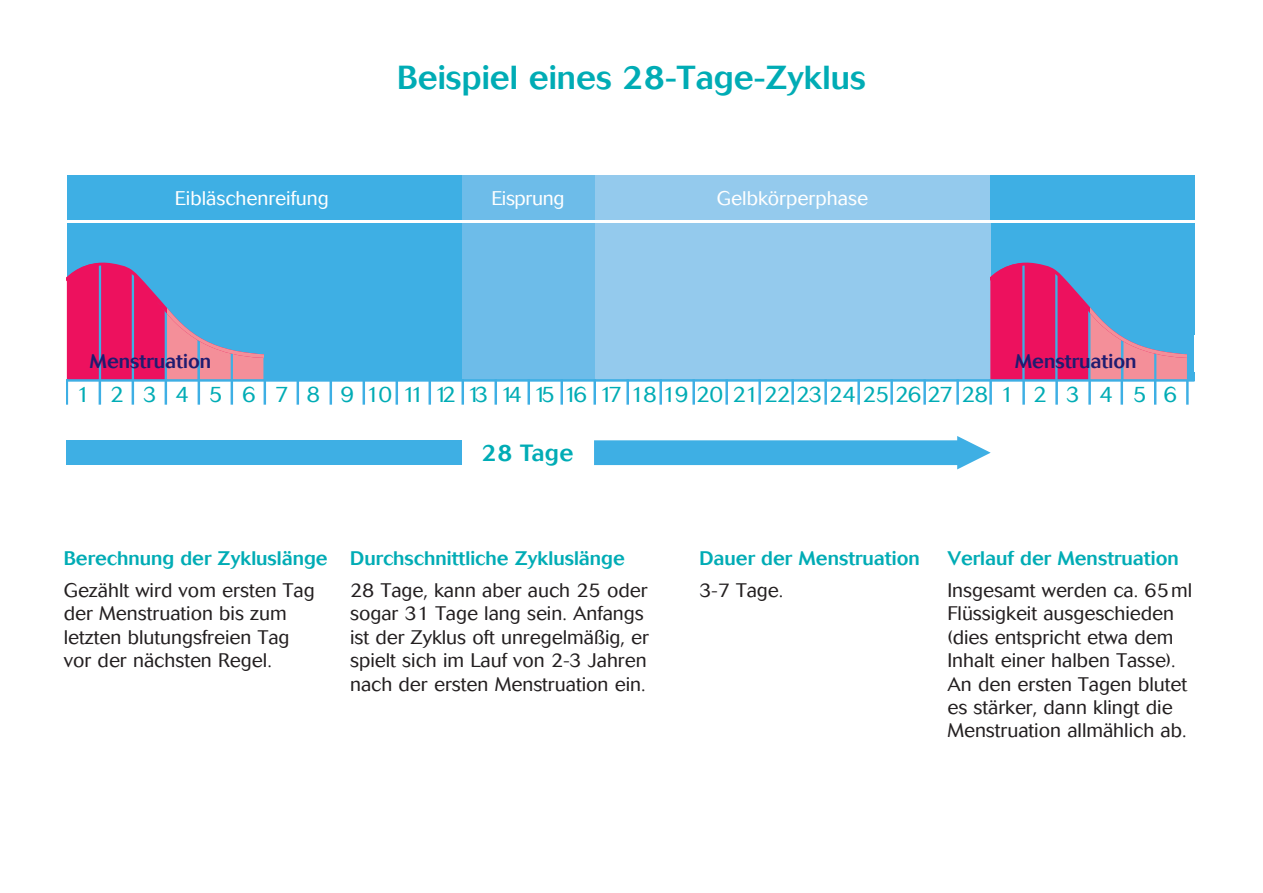
<style>
.page{position:relative;width:1263px;height:893px;background:#fff}
.page>*{position:absolute;margin:0;border:0;box-sizing:border-box;transform-origin:0 0}
.t1{font:500 33px "Cosmos";color:#00acb5}
.t2{font:500 23.25px "Cosmos";letter-spacing:.02em;color:#00acb5}
.t3{font:300 22.05px "Cosmos";letter-spacing:-.04em;color:#00acb5}
.t4{font:300 19.5px/23.4px "Cosmos";color:#231f20}
.t5{font:500 19.5px "Cosmos";color:#00acb5}
.t6{font:300 19.5px "Cosmos";color:#fff}
.t7{font:500 19.5px "Cosmos";color:#201c70}
.t8{font:300 19.5px "Cosmos";letter-spacing:-.02em;color:#fff}
</style>
<div class="page">
<div style="left:990px;top:224px;width:204px;height:157px;background:#3eafe4"></div>
<div style="left:592px;top:224px;width:399px;height:157px;background:#94caed"></div>
<div style="left:67px;top:224px;width:398px;height:157px;background:#3eafe4"></div>
<div style="left:462px;top:224px;width:132px;height:157px;background:#6dbce9"></div>
<div style="left:66px;top:440px;width:395px;height:25px;background:#3eafe4"></div>
<svg style="left:594px;top:436px;width:397px;height:33px"></svg>
<div style="left:594px;top:175px;width:397px;height:44px;background:#94caed"></div>
<div style="left:67px;top:175px;width:398px;height:44px;background:#3eafe4"></div>
<div style="left:462px;top:175px;width:132px;height:44px;background:#6dbce9"></div>
<hr style="left:297px;top:379px;width:2px;height:26px;background:#3eafe4">
<hr style="left:330px;top:379px;width:2px;height:26px;background:#3eafe4">
<hr style="left:363px;top:379px;width:2px;height:26px;background:#3eafe4">
<hr style="left:396px;top:379px;width:2px;height:26px;background:#3eafe4">
<hr style="left:428px;top:379px;width:3px;height:26px;background:#3eafe4">
<hr style="left:461px;top:379px;width:3px;height:26px;background:#3eafe4">
<hr style="left:494px;top:379px;width:3px;height:26px;background:#3eafe4">
<hr style="left:527px;top:379px;width:3px;height:26px;background:#3eafe4">
<hr style="left:560px;top:379px;width:3px;height:26px;background:#3eafe4">
<hr style="left:593px;top:379px;width:3px;height:26px;background:#3eafe4">
<hr style="left:626px;top:379px;width:3px;height:26px;background:#3eafe4">
<hr style="left:659px;top:379px;width:3px;height:26px;background:#3eafe4">
<hr style="left:692px;top:379px;width:3px;height:26px;background:#3eafe4">
<hr style="left:725px;top:379px;width:3px;height:26px;background:#3eafe4">
<hr style="left:758px;top:379px;width:3px;height:26px;background:#3eafe4">
<hr style="left:791px;top:379px;width:3px;height:26px;background:#3eafe4">
<hr style="left:824px;top:379px;width:3px;height:26px;background:#3eafe4">
<hr style="left:857px;top:379px;width:3px;height:26px;background:#3eafe4">
<hr style="left:890px;top:379px;width:3px;height:26px;background:#3eafe4">
<hr style="left:923px;top:379px;width:3px;height:26px;background:#3eafe4">
<hr style="left:956px;top:379px;width:3px;height:26px;background:#3eafe4">
<hr style="left:989px;top:379px;width:3px;height:26px;background:#3eafe4">
<hr style="left:1022px;top:379px;width:3px;height:26px;background:#3eafe4">
<hr style="left:1055px;top:379px;width:3px;height:26px;background:#3eafe4">
<hr style="left:1088px;top:379px;width:3px;height:26px;background:#3eafe4">
<svg style="left:66px;top:262px;width:201px;height:143px"></svg>
<hr style="left:1120px;top:379px;width:3px;height:26px;background:#3eafe4">
<hr style="left:1154px;top:379px;width:2px;height:26px;background:#3eafe4">
<hr style="left:1186px;top:379px;width:2px;height:26px;background:#3eafe4">
<svg style="left:990px;top:259px;width:205px;height:122px"></svg>
<svg style="left:1090px;top:299px;width:105px;height:61px"></svg>
<hr style="left:47px;top:379px;width:1147px;height:3px;background:#3eafe4">
<div style="left:990px;top:175px;width:204px;height:44px;background:#3eafe4"></div>
<div style="left:47px;top:172px;width:19px;height:310px;background:#fff"></div>
<div style="left:264px;top:339px;width:34px;height:28px;background:#3eafe4"></div>
<div style="left:1187px;top:341px;width:7px;height:30px;background:#3eafe4"></div>
<div style="left:1194px;top:335px;width:25px;height:37px;background:#fff"></div>
<h1 class="t1" style="left:397px;top:58px;width:470px">Beispiel eines 28-Tage-Zyklus</h1>
<p class="t6" style="left:175px;top:187px;width:156px">Eibläschenreifung</p>
<p class="t8" style="left:491px;top:187px;width:75px">Eisprung</p>
<p class="t6" style="left:717px;top:187px;width:153px">Gelbkörperphase</p>
<p class="t7" style="left:89px;top:350px;width:123px">Menstruation</p>
<p class="t7" style="left:1015px;top:350px;width:123px">Menstruation</p>
<p class="t3" style="left:37px;top:382px;width:1141px">28 1 2 3 4 5 6 7 8 9 1011 12 13 14 1516 17181920 2122232425262728 1 2 3 4 5 6</p>
<p class="t2" style="left:482px;top:439px;width:93px">28 Tage</p>
<p class="t5" style="left:64px;top:547px;width:265px">Berechnung der Zykluslänge</p>
<p class="t4" style="left:64px;top:579px;width:252px">Gezählt wird vom ersten Tag der Menstruation bis zum letzten blutungsfreien Tag vor der nächsten Regel.</p>
<p class="t5" style="left:350px;top:547px;width:276px">Durchschnittliche Zykluslänge</p>
<p class="t4" style="left:350px;top:579px;width:300px">28 Tage, kann aber auch 25 oder sogar 31 Tage lang sein. Anfangs ist der Zyklus oft unregelmäßig, er spielt sich im Lauf von 2-3 Jahren nach der ersten Menstruation ein.</p>
<p class="t5" style="left:699px;top:547px;width:222px">Dauer der Menstruation</p>
<p class="t4" style="left:699px;top:579px;width:85px">3-7 Tage.</p>
<p class="t5" style="left:947px;top:547px;width:233px">Verlauf der Menstruation</p>
<p class="t4" style="left:947px;top:579px;width:246px">Insgesamt werden ca. 65ml<br>Flüssigkeit ausgeschieden (dies entspricht etwa dem<br>Inhalt einer halben Tasse).<br>An den ersten Tagen blutet es stärker, dann klingt die<br>Menstruation allmählich ab.</p>
</div>
